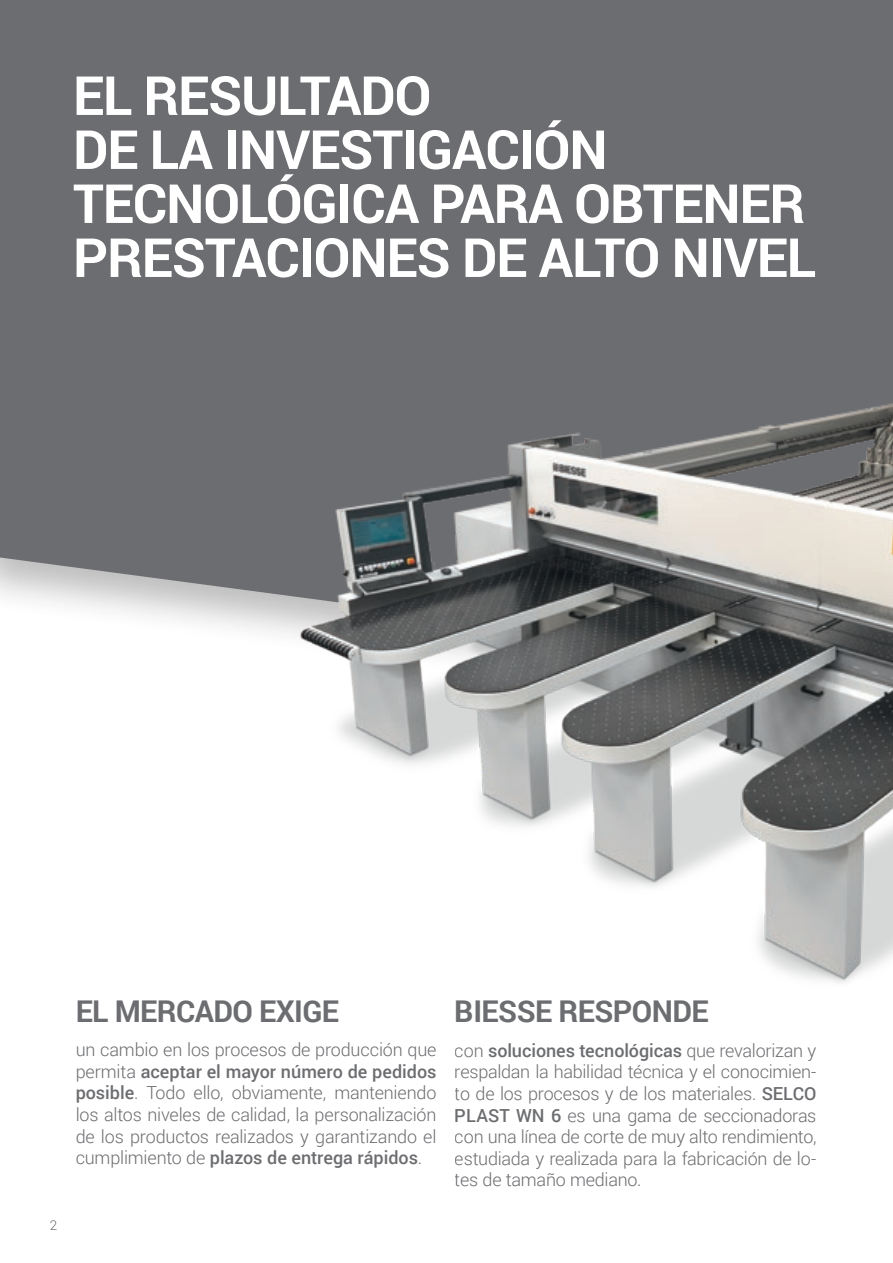
<style>
.page{position:relative;width:893px;height:1263px;background:#fff}
.page>*{position:absolute;margin:0;border:0;box-sizing:border-box;transform-origin:0 0}
.t1{font:700 54px/54px "Roboto";letter-spacing:-.02em;color:#fff}
.t2{font:700 30px "Roboto";letter-spacing:-.02em;color:#6c6d70}
.t3{font:300 18px/21.6px "Roboto";letter-spacing:-.015em;color:#6c6d70;text-align:justify}
.t4{font:300 13.5px "Roboto";color:#6c6d70}
.s1{font-weight:500}
</style>
<div class="page">
<div style="left:0;top:0;width:893px;height:627px;background:#6c6d70"></div>
<img style="left:237px;top:358px;width:656px;height:625px">
<p class="t1" style="left:73px;top:67px;width:744px">EL RESULTADO<br>DE LA INVESTIGACIÓN<br>TECNOLÓGICA PARA OBTENER<br>PRESTACIONES DE ALTO NIVEL</p>
<p class="t4" style="left:50px;top:1215px;width:9px">2</p>
<h2 class="t2" style="left:76px;top:990px;width:265px">EL MERCADO EXIGE</h2>
<p class="t3" style="left:76px;top:1038px;width:362px">un cambio en los procesos de producción que permita <span class="s1">aceptar el mayor número de pedidos posible</span>. Todo ello, obviamente, manteniendo los altos niveles de calidad, la personalización de los productos realizados y garantizando el cumplimiento de <span class="s1">plazos de entrega rápidos</span>.</p>
<h2 class="t2" style="left:455px;top:991px;width:255px">BIESSE RESPONDE</h2>
<p class="t3" style="left:455px;top:1039px;width:363px">con <span class="s1">soluciones tecnológicas</span> que revalorizan y respaldan la habilidad técnica y el conocimien&shy;to de los procesos y de los materiales. <span class="s1">SELCO PLAST WN 6</span> es una gama de seccionadoras con una línea de corte de muy alto rendimiento, estudiada y realizada para la fabricación de lo&shy;tes de tamaño mediano.</p>
</div>
